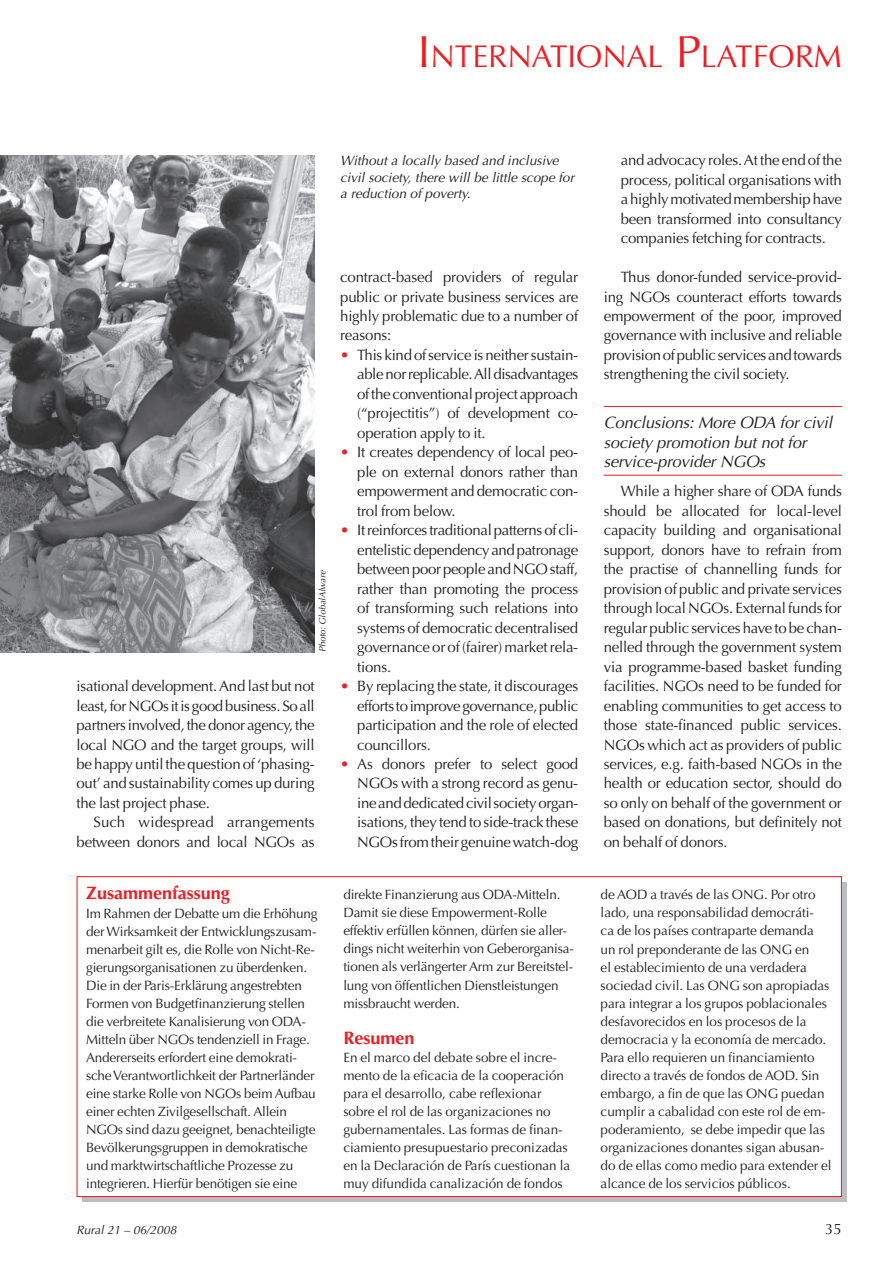
<style>
.page{position:relative;width:893px;height:1263px;background:#fff}
.page>*{position:absolute;margin:0;border:0;box-sizing:border-box;transform-origin:0 0}
.t1{font:31.5px "Optima";color:#ee1d23}
.t2{font:700 18px "Optima";color:#ee1d23}
.t3{font:italic 16.5px/19.5px "Optima";letter-spacing:-.01em;color:#231f20}
.t4{font:15px/19.5px "Optima";letter-spacing:-.015em;color:#231f20;text-align:justify}
.t5{font:13.5px/18px "Optima";letter-spacing:-.015em;color:#231f20}
.t6{font:italic 13.5px/16.5px "Optima";color:#231f20}
.t7{font:italic 12px "Optima";color:#231f20}
.t8{font:italic 9px "Optima";color:#231f20}
.s1{font-size:45px}
.s2{color:#ee1d23}
</style>
<div class="page">
<hr style="left:604px;top:406px;width:238px;height:1px;background:#ee1d23">
<hr style="left:604px;top:475px;width:238px;height:1px;background:#ee1d23">
<svg style="left:83px;top:882px;width:764px;height:320px;background:#c4a1a5"></svg>
<div style="left:77px;top:877px;width:764px;height:319px;background:#fff"></div>
<img style="left:0;top:156px;width:315px;height:496px">
<h1 class="t1" style="left:418px;top:43px;width:426px"><span class="s1">I</span>NTERNATIONAL <span class="s1">P</span>LATFORM</h1>
<p class="t6" style="left:340px;top:154px;width:236px">Without a locally based and inclusive civil society, there will be little scope for a reduction of poverty.</p>
<p class="t8" style="left:319px;top:652px;width:83px;rotate:-90deg">Photo: GlobalAlware</p>
<p class="t4" style="left:77px;top:678px;width:240px">isational development. And last but not least, for NGOs it is good business. So all partners involved, the donor agency, the local NGO and the target groups, will be happy until the question of ‘phasing&shy;out’ and sustainability comes up during the last project phase.</p>
<p class="t4" style="left:77px;top:814px;width:240px;text-align:right">Such widespread arrangements between donors and local NGOs as</p>
<p class="t2" style="left:86px;top:886px;width:145px">Zusammenfassung</p>
<p class="t5" style="left:86px;top:905px;width:233px">Im Rahmen der Debatte um die Erhöhung der Wirksamkeit der Entwicklungszusam&shy;menarbeit gilt es, die Rolle von Nicht-Re&shy;gierungsorganisationen zu überdenken.<br>Die in der Paris-Erklärung angestrebten Formen von Budgetfinanzierung stellen die verbreitete Kanalisierung von ODA-Mitteln über NGOs tendenziell in Frage.<br>Andererseits erfordert eine demokrati&shy;sche Verantwortlichkeit der Partnerländer eine starke Rolle von NGOs beim Aufbau einer echten Zivilgesellschaft. Allein NGOs sind dazu geeignet, benachteiligte Bevölkerungsgruppen in demokratische und marktwirtschaftliche Prozesse zu inte grieren. Hierfür benötigen sie eine</p>
<p class="t4" style="left:340px;top:269px;width:240px">contract-based providers of regular public or private business services are highly problematic due to a number of reasons:</p>
<p class="t4" style="left:357px;top:347px;width:223px;text-indent:-17px"><span class="s2">•</span> This kind of service is neither sustain&shy;able nor replicable. All disadvantages of the conventional project approach (“projectitis”) of development co&shy;operation apply to it.</p>
<p class="t4" style="left:357px;top:444px;width:223px;text-indent:-17px"><span class="s2">•</span> It creates dependency of local peo&shy;ple on external donors rather than empowerment and democratic con&shy;trol from below.</p>
<p class="t4" style="left:357px;top:522px;width:223px;text-indent:-17px"><span class="s2">•</span> It reinforces traditional patterns of cli&shy;entelistic dependency and patronage between poor people and NGO staff, rather than promoting the process of transforming such relations into systems of democratic decentralised governance or of (fairer) market rela&shy;tions.</p>
<p class="t4" style="left:357px;top:678px;width:223px;text-indent:-17px"><span class="s2">•</span> By replacing the state, it discourages efforts to improve governance, public participation and the role of elected councillors.</p>
<p class="t4" style="left:357px;top:756px;width:223px;text-indent:-17px"><span class="s2">•</span> As donors prefer to select good NGOs with a strong record as genu&shy;ine and dedicated civil society organ&shy;isations, they tend to side-track these NGOs from their genuine watch-dog</p>
<p class="t5" style="left:343px;top:887px;width:232px">direkte Finanzierung aus ODA-Mitteln.<br>Damit sie diese Empowerment-Rolle effektiv erfüllen können, dürfen sie aller&shy;dings nicht weiterhin von Geberorganisa&shy;tionen als verlängerter Arm zur Bereitstel&shy;lung von öffentlichen Dienstleistungen missbraucht werden.</p>
<p class="t2" style="left:343px;top:1030px;width:73px">Resumen</p>
<p class="t5" style="left:343px;top:1049px;width:228px">En el marco del debate sobre el incre&shy;mento de la eficacia de la cooperación para el desarrollo, cabe reflexionar sobre el rol de las organizaciones no gubernamentales. Las formas de finan&shy;ciamiento presupuestario preconizadas en la Declaración de París cuestionan la muy difundida canalización de fondos</p>
<p class="t4" style="left:621px;top:152px;width:223px">and advocacy roles. At the end of the process, political organisations with a highly motivated membership have been transformed into consultancy companies fetching for contracts.</p>
<p class="t4" style="left:604px;top:269px;width:240px;text-indent:17px">Thus donor-funded service-provid&shy;ing NGOs counteract efforts towards empowerment of the poor, improved governance with inclusive and reliable provision of public services and towards strengthening the civil society.</p>
<p class="t3" style="left:604px;top:414px;width:230px">Conclusions: More ODA for civil society promotion but not for service-provider NGOs</p>
<p class="t4" style="left:604px;top:483px;width:240px;text-indent:17px">While a higher share of ODA funds should be allocated for local-level capacity building and organisational support, donors have to refrain from the practise of channelling funds for provision of public and private services through local NGOs. External funds for regular public services have to be chan&shy;nelled through the government system via programme-based basket funding facilities. NGOs need to be funded for enabling communities to get access to those state-financed public services.<br>NGOs which act as providers of public services, e.g. faith-based NGOs in the health or education sector, should do so only on behalf of the government or based on donations, but definitely not on behalf of donors.</p>
<p class="t5" style="left:601px;top:887px;width:232px">de AOD a través de las ONG. Por otro lado, una responsabilidad democráti-<br>ca de los países contraparte demanda un rol preponderante de las ONG en<br>el establecimiento de una verdadera sociedad civil. Las ONG son apropiadas para integrar a los grupos poblacionales desfavorecidos en los procesos de la democracia y la economía de mercado.<br>Para ello requieren un financiamiento directo a través de fondos de AOD. Sin embargo, a fin de que las ONG puedan cumplir a cabalidad con este rol de em&shy;poderamiento, se debe impedir que las organizaciones donantes sigan abusan&shy;do de ellas como medio para extender el alcance de los servicios públicos.</p>
<p class="t7" style="left:77px;top:1224px;width:101px">Rural 21 – 06/2008</p>
<p class="t4" style="left:825px;top:1220px;width:18px">35</p>
</div>
